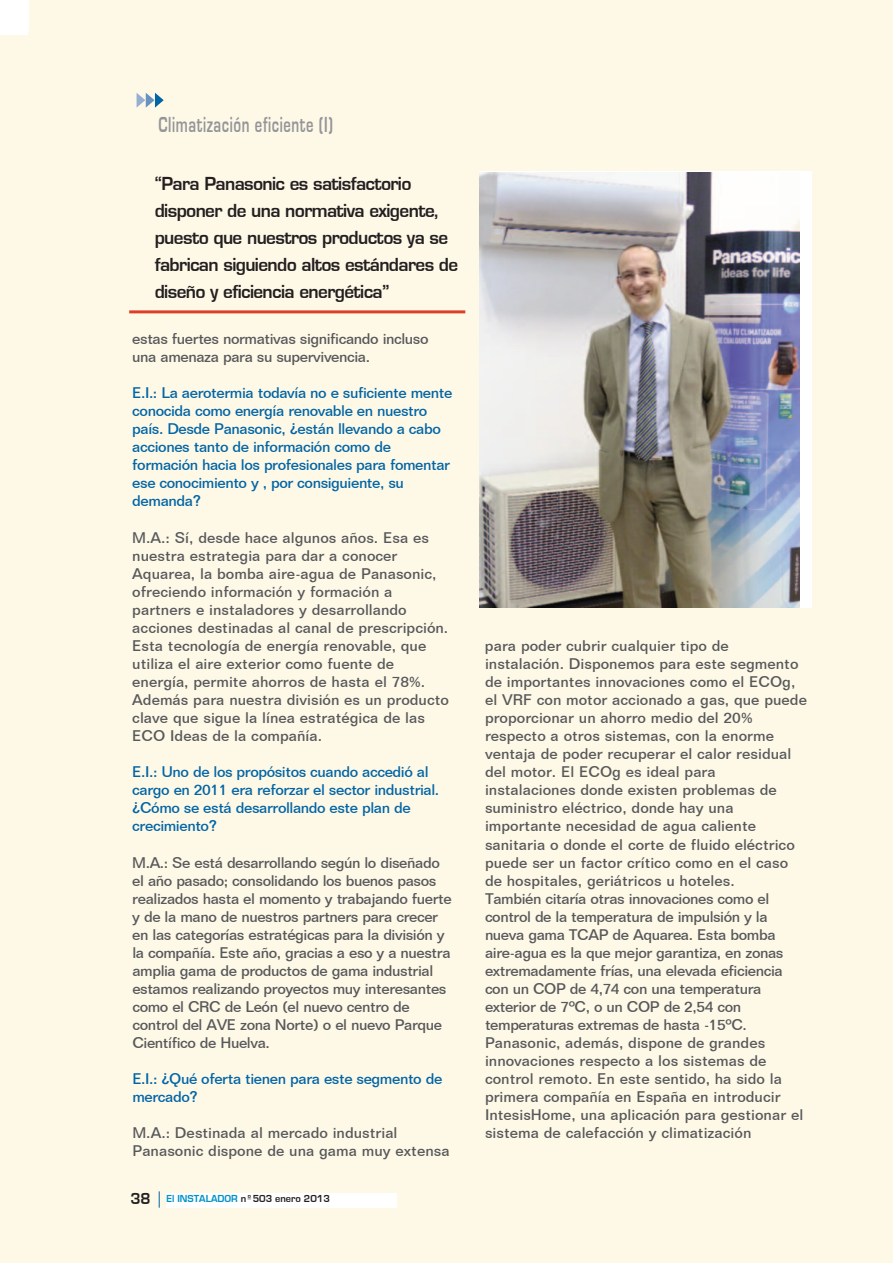
<style>
.page{position:relative;width:893px;height:1263px;background:#fef8e7}
.page>*{position:absolute;margin:0;border:0;box-sizing:border-box;transform-origin:0 0}
.t1{font:22.5px "Eurose";letter-spacing:.045em;color:#939598;scale:.66 1}
.t2{font:19.5px/27px "Eurose";letter-spacing:-.03em;color:#231f20}
.t3{font:500 15px/18px "Folio BT";color:#57585a}
.t4{font:500 15px/18px "Folio BT";letter-spacing:-.03em;color:#57585a}
.t5{font:500 15px/18px "Folio BT";letter-spacing:-.03em;color:#0165a5}
.t6{font:10.5px "Eurose";color:#231f20}
.s1{font-size:16.5px}
.s2{color:#0092c8}
</style>
<div class="page">
<div style="left:0;top:0;width:28px;height:34px;background:#fff"></div>
<div style="left:166px;top:1193px;width:231px;height:15px;background:#fff"></div>
<svg style="left:159px;top:1191px;width:1px;height:17px"></svg>
<svg style="left:137px;top:93px;width:27px;height:15px"></svg>
<div style="left:479px;top:171px;width:333px;height:436px;background:#fff"></div>
<img style="left:479px;top:172px;width:320px;height:435px">
<hr style="left:129px;top:310px;width:336px;height:3px;background:#dc3f27">
<h1 class="t1" style="left:158px;top:112px;width:266px">Climatización eficiente (I)</h1>
<h2 class="t2" style="left:155px;top:170px;width:305px">“Para Panasonic es satisfactorio disponer de una normativa exigente, puesto que nuestros productos ya se fabrican siguiendo altos estándares de diseño y eficiencia energética”</h2>
<p class="t4" style="left:132px;top:330px;width:298px">estas fuertes normativas significando incluso una amenaza para su supervivencia.</p>
<p class="t5" style="left:132px;top:384px;width:322px">E.I.: La aerotermia todavía no e suficiente mente conocida como energía renovable en nuestro país. Desde Panasonic, ¿están llevando a cabo acciones tanto de información como de formación hacia los profesionales para fomentar ese conocimiento y , por consiguiente, su demanda?</p>
<p class="t3" style="left:132px;top:528px;width:318px">M.A.: Sí, desde hace algunos años. Esa es nuestra estrategia para dar a conocer Aquarea, la bomba aire-agua de Panasonic, ofreciendo información y formación a partners e instaladores y desarrollando acciones destinadas al canal de prescripción.<br>Esta tecnología de energía renovable, que utiliza el aire exterior como fuente de energía, permite ahorros de hasta el 78%.<br>Además para nuestra división es un producto clave que sigue la línea estratégica de las ECO Ideas de la compañía.</p>
<p class="t5" style="left:132px;top:763px;width:309px">E.I.: Uno de los propósitos cuando accedió al cargo en 2011 era reforzar el sector industrial. ¿Cómo se está desarrollando este plan de crecimiento?</p>
<p class="t4" style="left:132px;top:853px;width:321px">M.A.: Se está desarrollando según lo diseñado el año pasado; consolidando los buenos pasos realizados hasta el momento y trabajando fuerte y de la mano de nuestros partners para crecer en las categorías estratégicas para la división y la compañía. Este año, gracias a eso y a nuestra amplia gama de productos de gama industrial estamos realizando proyectos muy interesantes como el CRC de León (el nuevo centro de control del AVE zona Norte) o el nuevo Parque Científico de Huelva.</p>
<p class="t5" style="left:132px;top:1069px;width:311px">E.I.: ¿Qué oferta tienen para este segmento de mercado?</p>
<p class="t3" style="left:132px;top:1124px;width:319px">M.A.: Destinada al mercado industrial<br>Panasonic dispone de una gama muy extensa</p>
<p class="t6" style="left:130px;top:1193px;width:201px"><span class="s1">38</span> <span class="s2">El INSTALADOR</span> nº503 enero 2013</p>
<p class="t3" style="left:485px;top:636px;width:323px">para poder cubrir cualquier tipo de instalación. Disponemos para este segmento de importantes innovaciones como el ECOg, el VRF con motor accionado a gas, que puede proporcionar un ahorro medio del 20% respecto a otros sistemas, con la enorme ventaja de poder recuperar el calor residual del motor. El ECOg es ideal para instalaciones donde existen problemas de suministro eléctrico, donde hay una importante necesidad de agua caliente sanitaria o donde el corte de fluido eléctrico puede ser un factor crítico como en el caso de hospitales, geriátricos u hoteles.<br>También citaría otras innovaciones como el control de la temperatura de impulsión y la nueva gama TCAP de Aquarea. Esta bomba aire-agua es la que mejor garantiza, en zonas extremadamente frías, una elevada eficiencia con un COP de 4,74 con una temperatura exterior de 7ºC, o un COP de 2,54 con temperaturas extremas de hasta -15ºC.<br>Panasonic, además, dispone de grandes innovaciones respecto a los sistemas de control remoto. En este sentido, ha sido la primera compañía en España en introducir IntesisHome, una aplicación para gestionar el sistema de calefacción y climatización</p>
</div>
